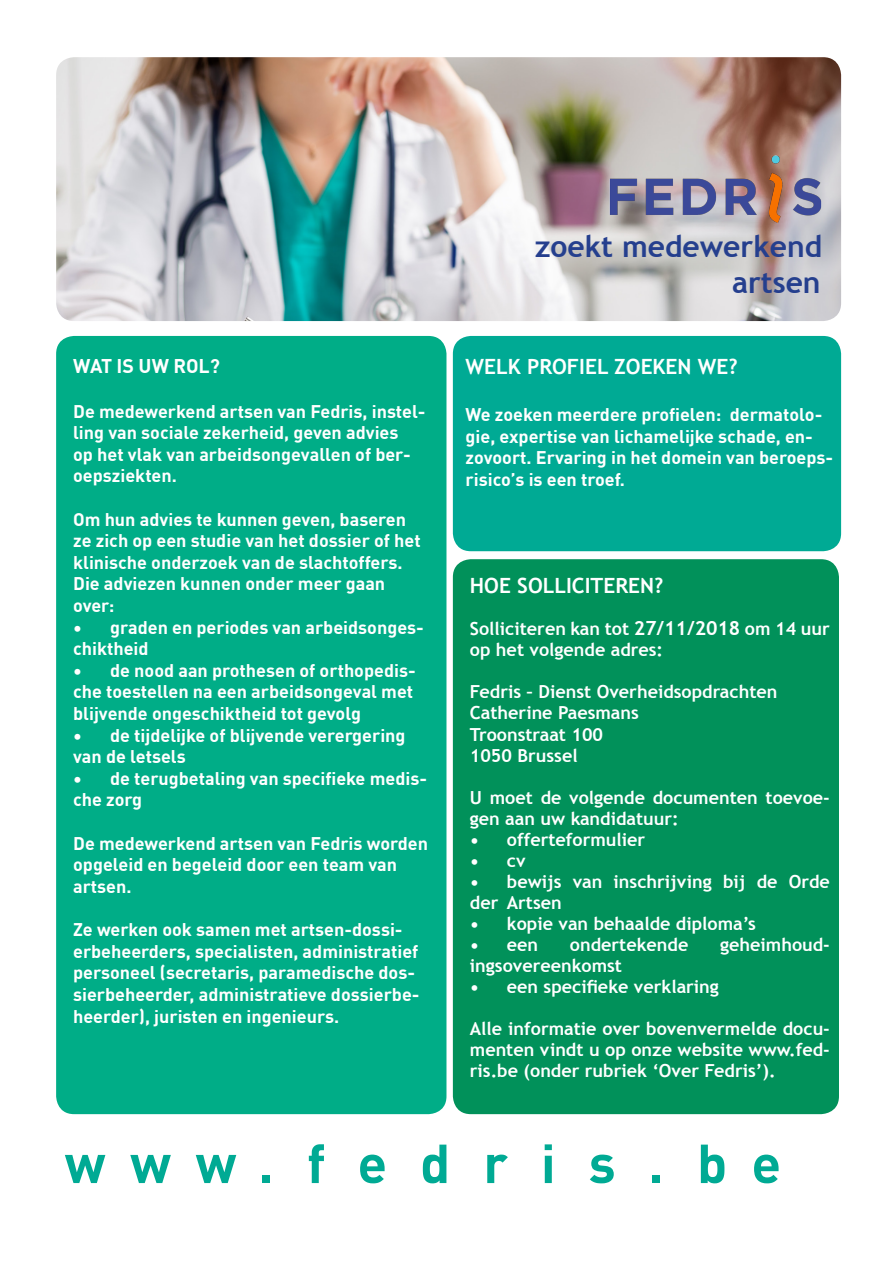
<style>
.page{position:relative;width:893px;height:1263px;background:#fff}
.page>*{position:absolute;margin:0;border:0;box-sizing:border-box;transform-origin:0 0}
.t1{font:700 54px "DIN Offc Pro";letter-spacing:.605em;color:#00aa94}
.t2{font:700 30px "Trebuchet MS";color:#253f8e}
.t3{font:700 21px "Trebuchet MS";color:#fff}
.t4{font:700 19.5px "DIN Offc Pro";letter-spacing:-.005em;color:#fff}
.t5{font:700 18px/21.6px "DIN Offc Pro";color:#fff}
.t6{font:700 18px/21px "Trebuchet MS";color:#fff}
.s1{font-size:19.5px}
</style>
<div class="page">
<img style="left:56px;top:57px;width:785px;height:264px">
<img style="left:604px;top:143px;width:223px;height:91px">
<div style="left:56px;top:336px;width:390px;height:778px;background:#00ad87;border-radius:18px"></div>
<div style="left:453px;top:336px;width:388px;height:215px;background:#00aa94;border-radius:18px"></div>
<div style="left:453px;top:559px;width:386px;height:555px;background:#01915a;border-radius:18px"></div>
<p class="t4" style="left:73px;top:350px;width:148px">WAT IS UW ROL?</p>
<p class="t5" style="left:73px;top:399px;width:354px">De medewerkend artsen van Fedris, instel&shy;ling van sociale zekerheid, geven advies<br>op het vlak van arbeidsongevallen of ber&shy;oepsziekten.</p>
<p class="t5" style="left:73px;top:507px;width:349px">Om hun advies te kunnen geven, baseren ze zich op een studie van het dossier of het klinische onderzoek van de slachtoffers.</p>
<p class="t5" style="left:73px;top:572px;width:314px">Die adviezen kunnen onder meer gaan over:</p>
<p class="t5" style="left:73px;top:615px;width:352px">• graden en periodes van arbeidsonges&shy;chiktheid</p>
<p class="t5" style="left:73px;top:658px;width:344px">• de nood aan prothesen of orthopedis&shy;che toestellen na een arbeidsongeval met blijvende ongeschiktheid tot gevolg</p>
<p class="t5" style="left:73px;top:723px;width:334px">• de tijdelijke of blijvende verergering van de letsels</p>
<p class="t5" style="left:73px;top:766px;width:355px">• de terugbetaling van specifieke medis&shy;che zorg</p>
<p class="t5" style="left:73px;top:831px;width:356px">De medewerkend artsen van Fedris worden opgeleid en begeleid door een team van artsen.</p>
<p class="t5" style="left:73px;top:918px;width:348px">Ze werken ook samen met artsen-dossi&shy;erbeheerders, specialisten, administratief personeel (secretaris, paramedische dos&shy;sierbeheerder, administratieve dossierbe&shy;heerder), juristen en ingenieurs.</p>
<p class="t2" style="left:535px;top:228px;width:289px">zoekt medewerkend</p>
<p class="t2" style="left:732px;top:264px;width:90px">artsen</p>
<p class="t3" style="left:466px;top:354px;width:273px">WELK PROFIEL ZOEKEN WE?</p>
<p class="t5" style="left:466px;top:403px;width:369px">We zoeken meerdere profielen: dermatolo&shy;gie, expertise van lichamelijke schade, en&shy;zovoort. Ervaring in het domein van beroeps&shy;risico’s is een troef.</p>
<p class="t3" style="left:470px;top:573px;width:195px">HOE SOLLICITEREN?</p>
<p class="t6" style="left:470px;top:619px;width:361px">Solliciteren kan tot <span class="s1">27/11/2018</span> om 14 uur op het volgende adres:</p>
<p class="t6" style="left:470px;top:682px;width:309px">Fedris – Dienst Overheidsopdrachten</p>
<p class="t6" style="left:470px;top:703px;width:171px">Catherine Paesmans</p>
<p class="t6" style="left:470px;top:724px;width:135px">Troonstraat 100</p>
<p class="t6" style="left:470px;top:745px;width:109px">1050 Brussel</p>
<p class="t6" style="left:470px;top:787px;width:361px">U moet de volgende documenten toevoe&shy;gen aan uw kandidatuur:</p>
<p class="t6" style="left:470px;top:829px;width:177px">• offerteformulier</p>
<p class="t6" style="left:470px;top:850px;width:57px">• cv</p>
<p class="t6" style="left:470px;top:871px;width:361px">• bewijs van inschrijving bij de Orde der Artsen</p>
<p class="t6" style="left:470px;top:913px;width:287px">• kopie van behaalde diploma’s</p>
<p class="t6" style="left:470px;top:934px;width:70px">• een</p>
<p class="t6" style="left:570px;top:934px;width:120px">ondertekende</p>
<p class="t6" style="left:720px;top:934px;width:111px">geheimhoud-</p>
<p class="t6" style="left:470px;top:955px;width:154px">ingsovereenkomst</p>
<p class="t6" style="left:470px;top:976px;width:251px">• een specifieke verklaring</p>
<p class="t6" style="left:470px;top:1018px;width:361px;text-align:justify">Alle informatie over bovenvermelde docu&shy;menten vindt u op onze website www.fed&shy;ris.be (onder rubriek ‘Over Fedris’).</p>
<p class="t1" style="left:65px;top:1121px;width:718px">www.fedris.be</p>
</div>
